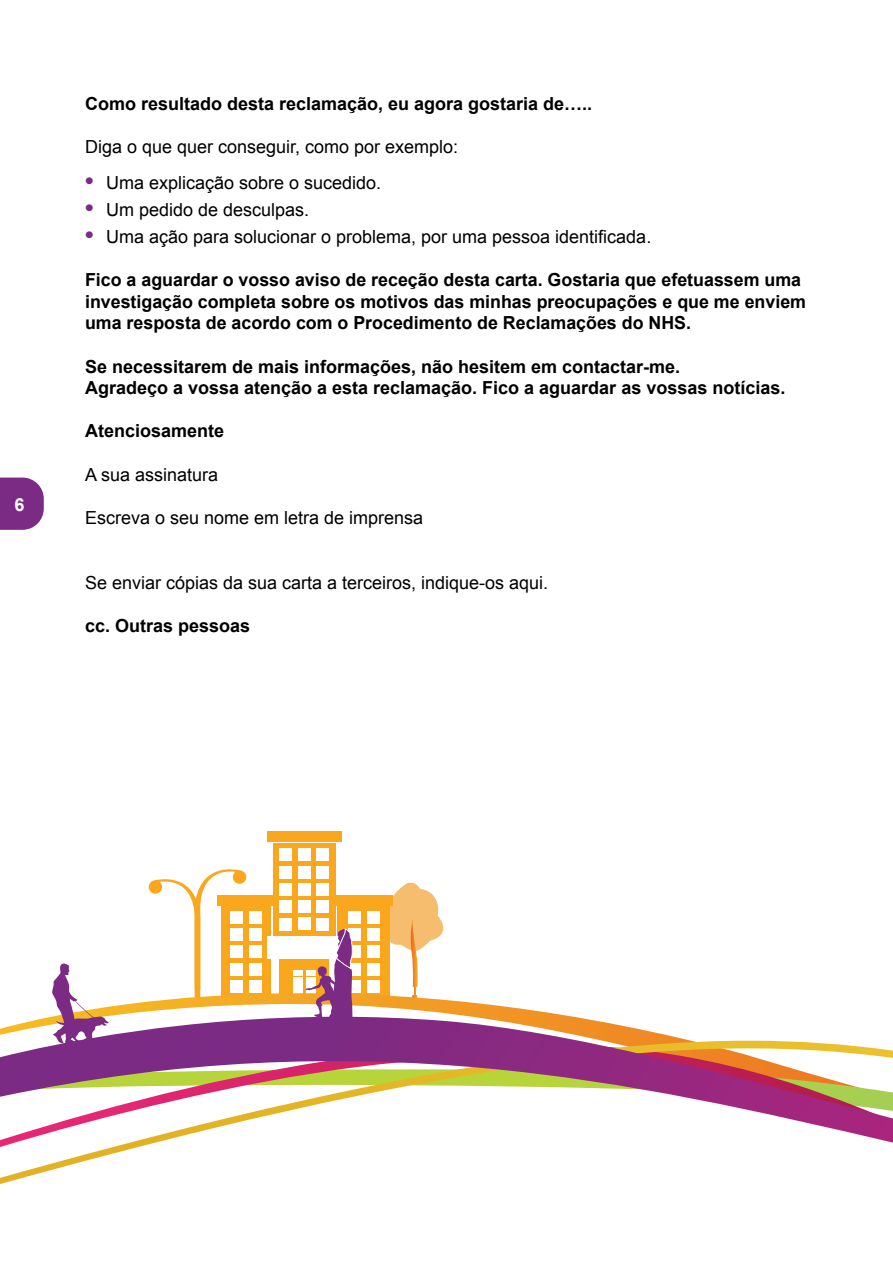
<style>
.page{position:relative;width:893px;height:1263px;background:#fff}
.page>*{position:absolute;margin:0;border:0;box-sizing:border-box;transform-origin:0 0}
.t1{font:700 18px/21.6px "Arial";color:#000}
.t2{font:18px "Arial";color:#000}
.t3{font:700 18px "Arial";color:#fff}
.s1{font-weight:700;font-size:24px;color:#7b2b83}
</style>
<div class="page">
<svg style="left:149px;top:869px;width:97px;height:124px"></svg>
<div style="left:273px;top:843px;width:63px;height:157px;background:#faa71e"></div>
<div style="left:268px;top:832px;width:74px;height:10px;background:#faa71e"></div>
<div style="left:334px;top:895px;width:59px;height:10px;background:#faa71e"></div>
<div style="left:217px;top:895px;width:59px;height:10px;background:#faa71e"></div>
<div style="left:221px;top:906px;width:50px;height:92px;background:#faa71e"></div>
<div style="left:337px;top:906px;width:53px;height:98px;background:#faa71e"></div>
<div style="left:367px;top:911px;width:12px;height:12px;background:#fff"></div>
<div style="left:348px;top:911px;width:13px;height:12px;background:#fff"></div>
<div style="left:367px;top:928px;width:12px;height:13px;background:#fff"></div>
<div style="left:348px;top:928px;width:13px;height:13px;background:#fff"></div>
<div style="left:367px;top:946px;width:12px;height:12px;background:#fff"></div>
<div style="left:348px;top:946px;width:13px;height:12px;background:#fff"></div>
<div style="left:367px;top:963px;width:12px;height:12px;background:#fff"></div>
<div style="left:348px;top:963px;width:13px;height:12px;background:#fff"></div>
<div style="left:293px;top:977px;width:10px;height:22px;background:#fff"></div>
<div style="left:293px;top:970px;width:10px;height:6px;background:#fff"></div>
<div style="left:367px;top:980px;width:12px;height:13px;background:#fff"></div>
<div style="left:348px;top:980px;width:13px;height:13px;background:#fff"></div>
<div style="left:250px;top:911px;width:12px;height:12px;background:#fff"></div>
<div style="left:231px;top:911px;width:12px;height:12px;background:#fff"></div>
<div style="left:250px;top:928px;width:12px;height:13px;background:#fff"></div>
<div style="left:231px;top:928px;width:12px;height:13px;background:#fff"></div>
<div style="left:250px;top:946px;width:12px;height:12px;background:#fff"></div>
<div style="left:231px;top:946px;width:12px;height:12px;background:#fff"></div>
<div style="left:250px;top:963px;width:12px;height:12px;background:#fff"></div>
<div style="left:231px;top:963px;width:12px;height:12px;background:#fff"></div>
<div style="left:250px;top:980px;width:12px;height:13px;background:#fff"></div>
<div style="left:231px;top:980px;width:12px;height:13px;background:#fff"></div>
<div style="left:317px;top:849px;width:12px;height:12px;background:#fff"></div>
<div style="left:298px;top:849px;width:12px;height:12px;background:#fff"></div>
<div style="left:317px;top:866px;width:12px;height:12px;background:#fff"></div>
<div style="left:298px;top:866px;width:12px;height:12px;background:#fff"></div>
<div style="left:317px;top:883px;width:12px;height:12px;background:#fff"></div>
<div style="left:298px;top:883px;width:12px;height:12px;background:#fff"></div>
<div style="left:317px;top:901px;width:12px;height:12px;background:#fff"></div>
<div style="left:298px;top:900px;width:12px;height:13px;background:#fff"></div>
<div style="left:317px;top:918px;width:12px;height:12px;background:#fff"></div>
<div style="left:298px;top:918px;width:12px;height:12px;background:#fff"></div>
<div style="left:280px;top:849px;width:12px;height:12px;background:#fff"></div>
<div style="left:280px;top:866px;width:12px;height:12px;background:#fff"></div>
<div style="left:280px;top:883px;width:12px;height:12px;background:#fff"></div>
<div style="left:280px;top:901px;width:12px;height:12px;background:#fff"></div>
<div style="left:280px;top:918px;width:12px;height:12px;background:#fff"></div>
<div style="left:272px;top:958px;width:7px;height:44px;background:#fff"></div>
<div style="left:267px;top:937px;width:75px;height:22px;background:#fff"></div>
<svg style="left:379px;top:882px;width:65px;height:111px"></svg>
<svg style="left:51px;top:993px;width:524px;height:24px"></svg>
<svg style="left:0;top:1142px;width:893px;height:42px"></svg>
<svg style="left:0;top:1017px;width:893px;height:125px"></svg>
<svg style="left:0;top:477px;width:44px;height:53px;background:#88408f"></svg>
<svg style="left:52px;top:963px;width:57px;height:82px"></svg>
<svg style="left:305px;top:928px;width:47px;height:98px"></svg>
<p class="t3" style="left:15px;top:492px;width:12px">6</p>
<p class="t1" style="left:85px;top:93px;width:509px">Como resultado desta reclamação, eu agora gostaria de…..</p>
<p class="t2" style="left:85px;top:135px;width:375px">Diga o que quer conseguir, como por exemplo:</p>
<p class="t2" style="left:85px;top:171px;width:298px"><span class="s1">•</span> Uma explicação sobre o sucedido.</p>
<p class="t2" style="left:85px;top:198px;width:226px"><span class="s1">•</span> Um pedido de desculpas.</p>
<p class="t2" style="left:85px;top:225px;width:568px"><span class="s1">•</span> Uma ação para solucionar o problema, por uma pessoa identificada.</p>
<p class="t1" style="left:85px;top:270px;width:722px">Fico a aguardar o vosso aviso de receção desta carta. Gostaria que efetuassem uma investigação completa sobre os motivos das minhas preocupações e que me enviem uma resposta de acordo com o Procedimento de Reclamações do NHS.</p>
<p class="t1" style="left:85px;top:356px;width:597px">Se necessitarem de mais informações, não hesitem em contactar-me.</p>
<p class="t1" style="left:85px;top:378px;width:702px">Agradeço a vossa atenção a esta reclamação. Fico a aguardar as vossas notícias.</p>
<p class="t1" style="left:85px;top:421px;width:141px">Atenciosamente</p>
<p class="t2" style="left:85px;top:463px;width:135px">A sua assinatura</p>
<p class="t2" style="left:85px;top:506px;width:340px">Escreva o seu nome em letra de imprensa</p>
<p class="t2" style="left:85px;top:571px;width:465px">Se enviar cópias da sua carta a terceiros, indique-os aqui.</p>
<p class="t1" style="left:85px;top:615px;width:167px">cc. Outras pessoas</p>
</div>
